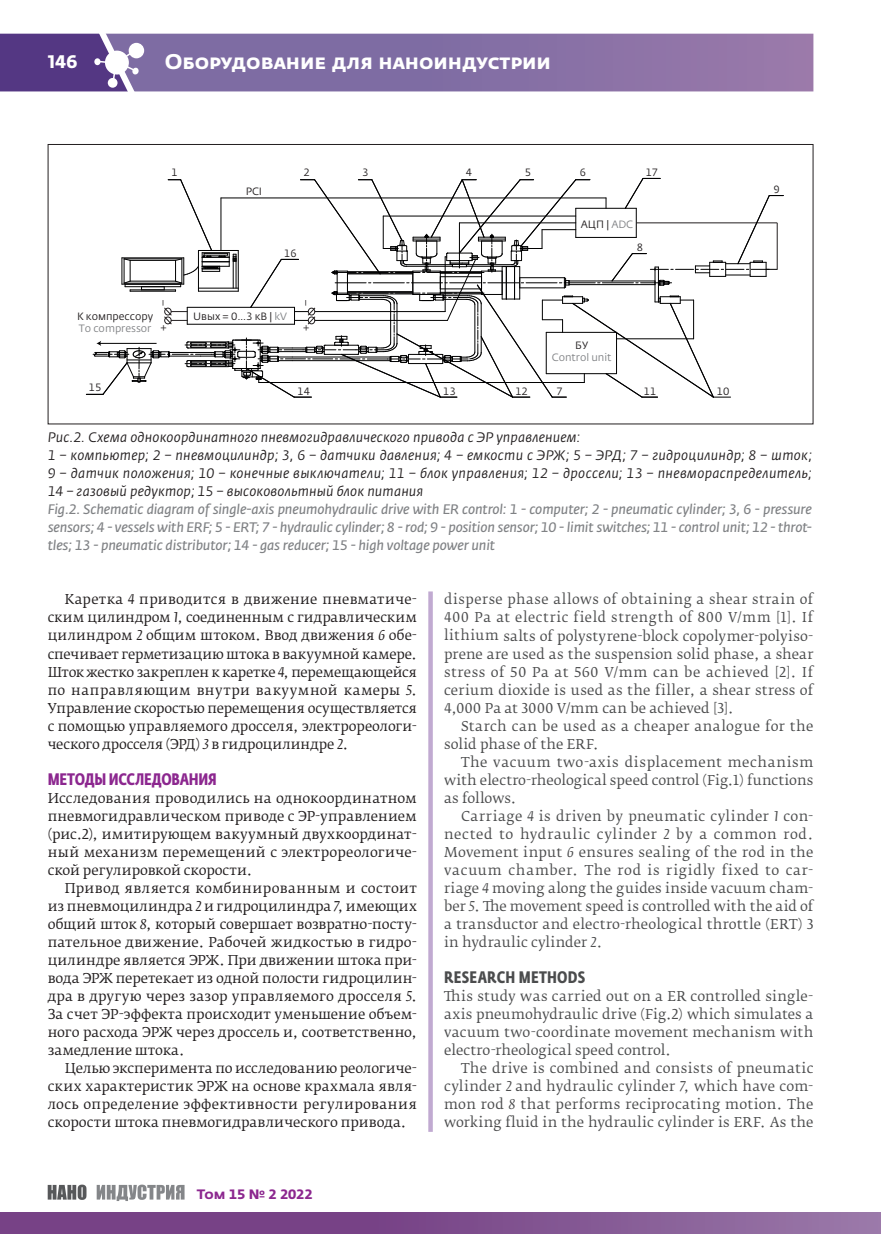
<style>
.page{position:relative;width:881px;height:1234px;background:#fff}
.page>*{position:absolute;margin:0;border:0;box-sizing:border-box;transform-origin:0 0}
.t1{font:700 21px "Fedra Sans Alt Pro";color:#fff}
.t2{font:700 18px "Fedra Sans Alt Pro";color:#fff}
.t3{font:700 16.5px "Fedra Sans Cond Pro";color:#8c278f}
.t4{font:700 16.5px "Fedra Sans Cond Pro";letter-spacing:.015em;color:#4b4c4d}
.t5{font:italic 13.65px/18px "Fedra Sans Pro";letter-spacing:.02em;color:#231f20}
.t6{font:italic 13.65px/18px "Fedra Sans Pro";letter-spacing:-.01em;color:#808285;text-align:justify}
.t7{font:13.5px/18px "Fedra Serif B Pro";letter-spacing:.015em;color:#4b4c4d;text-align:justify}
.t8{font:13.5px/18px "Fedra Serif B Pro";color:#231f20;text-align:justify}
.t9{font:700 13.5px "Fedra Sans Alt Pro";color:#8c278f}
.t10{font:10.5px "Fedra Sans Pro";color:#231f20}
.t11{font:10.5px "Fedra Sans Pro";color:#808285}
.s1{color:#808285}
.s2{font-style:italic}
</style>
<div class="page">
<div style="left:0;top:1211px;width:880px;height:22px;background:linear-gradient(to right,#6e347d,#936fa3)"></div>
<svg style="left:0;top:33px;width:813px;height:59px;background:#846ea4"></svg>
<svg style="left:48px;top:1184px;width:38px;height:15px"></svg>
<svg style="left:97px;top:1184px;width:87px;height:16px"></svg>
<svg style="left:428px;top:591px;width:4px;height:540px;background:#c5b0d4"></svg>
<svg style="left:86px;top:178px;width:697px;height:220px"></svg>
<h2 class="t2" style="left:48px;top:50px;width:31px">146</h2>
<h1 class="t1" style="left:165px;top:48px;width:387px">Оборудование для наноиндустрии</h1>
<p class="t10" style="left:171px;top:166px;width:8px">1</p>
<p class="t10" style="left:303px;top:166px;width:8px">2</p>
<p class="t10" style="left:362px;top:166px;width:8px">3</p>
<p class="t10" style="left:465px;top:166px;width:8px">4</p>
<p class="t10" style="left:524px;top:166px;width:8px">5</p>
<p class="t10" style="left:579px;top:166px;width:8px">6</p>
<p class="t10" style="left:645px;top:166px;width:14px">17</p>
<p class="t10" style="left:246px;top:184px;width:18px">PCI</p>
<p class="t10" style="left:773px;top:182px;width:8px">9</p>
<p class="t10" style="left:580px;top:217px;width:54px">АЦП | <span class="s1">ADC</span></p>
<p class="t10" style="left:284px;top:247px;width:14px">16</p>
<p class="t10" style="left:636px;top:241px;width:8px">8</p>
<p class="t10" style="left:77px;top:309px;width:77px">К компрессору</p>
<p class="t11" style="left:79px;top:321px;width:74px">To compressor</p>
<p class="t10" style="left:156px;top:306px;width:8px;rotate:-90deg">–</p>
<p class="t10" style="left:156px;top:330px;width:8px;rotate:-90deg">+</p>
<p class="t10" style="left:193px;top:310px;width:95px">Uвых = 0…3 кВ | <span class="s1">kV</span></p>
<p class="t10" style="left:299px;top:306px;width:8px;rotate:-90deg">–</p>
<p class="t10" style="left:299px;top:330px;width:8px;rotate:-90deg">+</p>
<p class="t10" style="left:575px;top:338px;width:14px">БУ</p>
<p class="t11" style="left:551px;top:350px;width:61px">Control unit</p>
<p class="t10" style="left:89px;top:381px;width:14px">15</p>
<p class="t10" style="left:297px;top:385px;width:14px">14</p>
<p class="t10" style="left:443px;top:385px;width:14px">13</p>
<p class="t10" style="left:515px;top:385px;width:14px">12</p>
<p class="t10" style="left:556px;top:385px;width:8px">7</p>
<p class="t10" style="left:643px;top:385px;width:14px">11</p>
<p class="t10" style="left:716px;top:385px;width:14px">10</p>
<p class="t5" style="left:48px;top:428px;width:765px">Рис.2. Схема однокоординатного пневмогидравлического привода с ЭР управлением:<br>1 – компьютер; 2 – пневмоцилиндр; 3, 6 – датчики давления; 4 – емкости с ЭРЖ; 5 – ЭРД; 7 – гидроцилиндр; 8 – шток; 9 – датчик положения; 10 – конечные выключатели; 11 – блок управления; 12 – дроссели; 13 – пневмораспределитель; 14 – газовый редуктор; 15 – высоковольтный блок питания</p>
<p class="t6" style="left:48px;top:500px;width:765px">Fig.2. Schematic diagram of single-axis pneumohydraulic drive with ER control: 1 - computer; 2 - pneumatic cylinder; 3, 6 - pressure sensors; 4 - vessels with ERF; 5 - ERT; 7 - hydraulic cylinder; 8 - rod; 9 - position sensor; 10 - limit switches; 11 - control unit; 12 - throt&shy;tles; 13 - pneumatic distributor; 14 - gas reducer; 15 - high voltage power unit</p>
<p class="t8" style="left:48px;top:590px;width:371px;text-indent:17px">Каретка <span class="s2">4</span> приводится в движение пневматиче&shy;ским цилиндром <span class="s2">1</span>, соединенным с гидравлическим цилиндром <span class="s2">2</span> общим штоком. Ввод движения <span class="s2">6</span> обе&shy;спечивает герметизацию штока в вакуумной камере.<br>Шток жестко закреплен к каретке <span class="s2">4</span>, перемещающейся по направляющим внутри вакуумной камеры <span class="s2">5</span>.<br>Управление скоростью перемещения осуществляется с помощью управляемого дросселя, электрореологи&shy;ческого дросселя (ЭРД) <span class="s2">3</span> в гидроцилиндре <span class="s2">2</span>.</p>
<p class="t3" style="left:48px;top:768px;width:11px">МЕТОДЫ</p>
<p class="t3" style="left:109px;top:768px;width:10px">ИССЛЕДО</p>
<p class="t3" style="left:171px;top:768px;width:47px">ВАНИЯ</p>
<p class="t8" style="left:48px;top:788px;width:370px">Исследования проводились на однокоординатном пневмогидравлическом приводе с ЭР-управлением (рис.2), имитирующем вакуумный двухкоординат&shy;ный механизм перемещений с электрореологиче&shy;ской регулировкой скорости.</p>
<p class="t8" style="left:48px;top:878px;width:371px;text-indent:17px">Привод является комбинированным и состоит из пневмоцилиндра <span class="s2">2</span> и гидроцилиндра <span class="s2">7</span>, имеющих общий шток <span class="s2">8</span>, который совершает возвратно-посту&shy;пательное движение. Рабочей жидкостью в гидро&shy;цилиндре является ЭРЖ. При движении штока при&shy;вода ЭРЖ перетекает из одной полости гидроцилин&shy;дра в другую через зазор управляемого дросселя <span class="s2">5</span>.<br>За счет ЭР-эффекта происходит уменьшение объем&shy;ного расхода ЭРЖ через дроссель и, соответственно, замедление штока.</p>
<p class="t8" style="left:48px;top:1058px;width:370px;text-indent:17px">Целью эксперимента по исследованию реологиче&shy;ских характеристик ЭРЖ на основе крахмала явля&shy;лось определение эффективности регулирования скорости штока пневмогидравлического привода.</p>
<p class="t9" style="left:197px;top:1185px;width:117px">Том 15 № 2 2022</p>
<p class="t7" style="left:444px;top:590px;width:371px">disperse phase allows of obtaining a shear strain of 400 Pa at electric field strength of 800 V/mm [1]. If lithium salts of polystyrene-block copolymer-polyiso&shy;prene are used as the suspension solid phase, a shear stress of 50 Pa at 560 V/mm can be achieved [2]. If cerium dioxide is used as the filler, a shear stress of 4,000 Pa at 3000 V/mm can be achieved [3].</p>
<p class="t7" style="left:444px;top:716px;width:370px;text-indent:17px">Starch can be used as a cheaper analogue for the solid phase of the ERF.</p>
<p class="t7" style="left:444px;top:752px;width:370px;text-indent:17px">The vacuum two-axis displacement mechanism with electro-rheological speed control (Fig.1) functions as follows.</p>
<p class="t7" style="left:444px;top:806px;width:371px;text-indent:17px">Carriage <span class="s2">4</span> is driven by pneumatic cylinder <span class="s2">1</span> con&shy;nected to hydraulic cylinder <span class="s2">2</span> by a common rod.<br>Movement input <span class="s2">6</span> ensures sealing of the rod in the vacuum chamber. The rod is rigidly fixed to car&shy;riage <span class="s2">4</span> moving along the guides inside vacuum cham&shy;ber <span class="s2">5</span>. The movement speed is controlled with the aid of a transductor and electro-rheological throttle (ERT) 3 in hydraulic cylinder <span class="s2">2</span>.</p>
<p class="t4" style="left:444px;top:966px;width:143px">RESEARCH METHODS</p>
<p class="t7" style="left:444px;top:986px;width:371px">This study was carried out on a ER controlled single&shy;axis pneumohydraulic drive (Fig.2) which simulates a vacuum two-coordinate movement mechanism with electro-rheological speed control.</p>
<p class="t7" style="left:444px;top:1058px;width:371px;text-indent:17px">The drive is combined and consists of pneumatic cylinder <span class="s2">2</span> and hydraulic cylinder <span class="s2">7</span>, which have com&shy;mon rod <span class="s2">8</span> that performs reciprocating motion. The working fluid in the hydraulic cylinder is ERF. As the</p>
</div>
